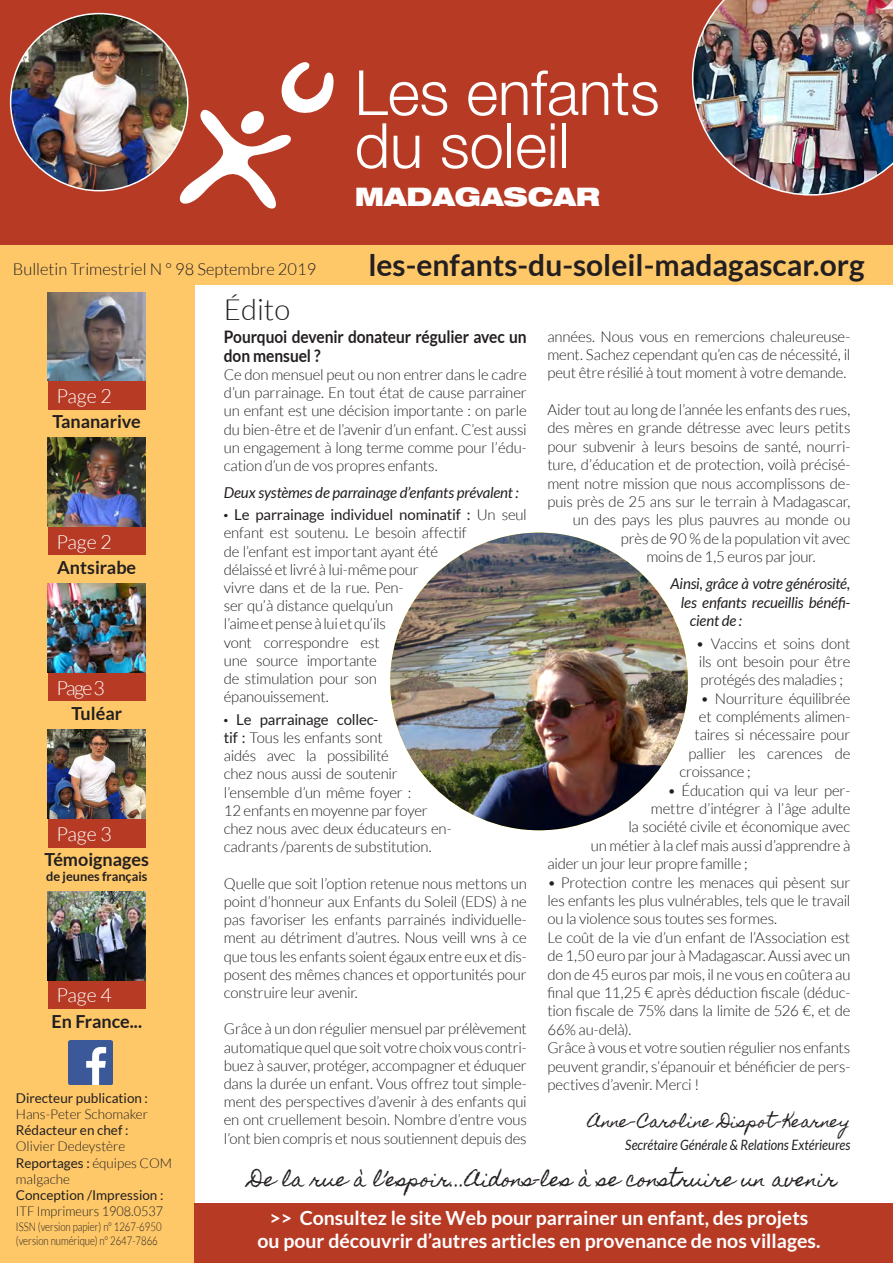
<style>
.page{position:relative;width:893px;height:1263px;background:#fff}
.page>*{position:absolute;margin:0;border:0;box-sizing:border-box;transform-origin:0 0}
.t1{font:300 62.4px/52.8px "Helvetica Neue";color:#fff}
.t2{font:700 30px "Lato";color:#231f20}
.t3{font:300 29.25px "Lato";color:#231f20}
.t4{font:900 expanded 25.65px "Helvetica Neue";color:#fff}
.t5{font:700 19.5px "Lato";color:#fff}
.t6{font:300 19.5px "Lato";color:#fff}
.t7{font:18.9px "Homemade Apple";color:#231f20}
.t8{font:700 18px "Lato";color:#231f20}
.t9{font:700 17.25px/18.9px "Lato";letter-spacing:-.005em;color:#231f20;scale:.9 1}
.t10{font:300 16.5px "Lato";color:#231f20}
.t11{font:15.75px "Homemade Apple";letter-spacing:.01em;color:#231f20}
.t12{font:300 15px/18.1px "Lato";letter-spacing:-.015em;color:#231f20;text-align:justify}
.t13{font:italic 15px "Lato";letter-spacing:-.015em;color:#231f20}
.t14{font:italic 14.25px "Lato";color:#231f20;scale:.9 1}
.t15{font:13.5px/16.2px "Lato";color:#231f20}
.t16{font:300 13.5px/16.2px "Lato";color:#231f20}
.t17{font:700 12.75px "Lato";color:#231f20}
.t18{font:300 12px "Lato";color:#231f20;scale:.8 1}
.s1{font-weight:300}
.s2{font-weight:400}
.s3{font-weight:900}
</style>
<div class="page">
<div style="left:0;top:244px;width:893px;height:41px;background:#fec869"></div>
<div style="left:0;top:284px;width:194px;height:979px;background:#fec869"></div>
<div style="left:0;top:0;width:893px;height:244px;background:#b73a25"></div>
<svg style="left:180px;top:62px;width:154px;height:147px"></svg>
<img style="left:11px;top:14px;width:177px;height:177px;border-radius:89px">
<img style="left:692px;top:0;width:201px;height:196px">
<div style="left:195px;top:1203px;width:698px;height:60px;background:#b73a25"></div>
<div style="left:48px;top:381px;width:98px;height:28px;background:#b73a25"></div>
<img style="left:48px;top:292px;width:98px;height:89px">
<div style="left:48px;top:527px;width:98px;height:28px;background:#b73a25"></div>
<img style="left:48px;top:438px;width:98px;height:88px">
<div style="left:48px;top:819px;width:98px;height:28px;background:#b73a25"></div>
<img style="left:48px;top:730px;width:98px;height:88px">
<div style="left:48px;top:980px;width:98px;height:29px;background:#b73a25"></div>
<img style="left:48px;top:891px;width:98px;height:89px">
<div style="left:48px;top:673px;width:98px;height:28px;background:#b73a25"></div>
<img style="left:48px;top:584px;width:98px;height:88px">
<img style="left:69px;top:1040px;width:44px;height:45px">
<img style="left:390px;top:533px;width:298px;height:297px;border-radius:149px">
<p class="t10" style="left:13px;top:260px;width:305px">Bulletin Trimestriel N ° 98 Septembre 2019</p>
<p class="t1" style="left:355px;top:62px;width:306px">Les enfants du soleil</p>
<p class="t4" style="left:355px;top:180px;width:247px">MADAGASCAR</p>
<p class="t2" style="left:368px;top:247px;width:498px">les-enfants-du-soleil-madagascar.org</p>
<p class="t6" style="left:56px;top:386px;width:57px">Page 2</p>
<p class="t8" style="left:53px;top:411px;width:90px">Tananarive</p>
<p class="t6" style="left:56px;top:531px;width:57px">Page 2</p>
<p class="t8" style="left:57px;top:557px;width:81px">Antsirabe</p>
<p class="t6" style="left:56px;top:677px;width:50px">Page 3</p>
<p class="t8" style="left:71px;top:703px;width:52px">Tuléar</p>
<p class="t6" style="left:56px;top:823px;width:57px">Page 3</p>
<p class="t8" style="left:44px;top:849px;width:106px">Témoignages</p>
<p class="t17" style="left:46px;top:869px;width:103px">de jeunes français</p>
<p class="t6" style="left:56px;top:985px;width:57px">Page 4</p>
<p class="t8" style="left:51px;top:1011px;width:92px">En France...</p>
<p class="t15" style="left:16px;top:1089px;width:134px">Directeur publication :<br><span class="s1">Hans-Peter Schomaker</span></p>
<p class="t15" style="left:16px;top:1122px;width:114px">Rédacteur en chef :</p>
<p class="t16" style="left:16px;top:1138px;width:111px">Olivier Dedeystère</p>
<p class="t16" style="left:16px;top:1154px;width:158px"><span class="s2">Reportages :</span> équipes COM malgache</p>
<p class="t15" style="left:16px;top:1187px;width:149px">Conception /Impression :<br><span class="s1">ITF Imprimeurs 1908.0537</span></p>
<p class="t18" style="left:16px;top:1220px;width:184px">ISSN (version papier) n° 1267-6950</p>
<p class="t18" style="left:16px;top:1234px;width:179px">(version numérique) n° 2647-7866</p>
<p class="t3" style="left:224px;top:294px;width:68px">Édito</p>
<p class="t9" style="left:224px;top:327px;width:338px">Pourquoi devenir donateur régulier avec un don mensuel ?</p>
<p class="t12" style="left:224px;top:366px;width:305px">Ce don mensuel peut ou non entrer dans le cadre d’un parrainage. En tout état de cause parrainer un enfant est une décision importante : on parle du bien-être et de l’avenir d’un enfant. C’est aussi un engagement à long terme comme pour l’édu&shy;cation d’un de vos propres enfants.</p>
<p class="t13" style="left:224px;top:484px;width:296px">Deux systèmes de parrainage d’enfants prévalent :</p>
<p class="t12" style="left:224px;top:506px;width:304px;text-align:left"><span class="s3">·</span> <span class="s2">Le parrainage individuel nominatif :</span> Un seul enfant est soutenu. Le besoin affectif<br>de l’enfant est important ayant été<br>délaissé et livré à lui-même pour<br>vivre dans et de la rue. Pen-<br>ser qu’à distance quelqu’un<br>l’aime et pense à lui et qu’ils<br>vont correspondre est<br>une source importante<br>de stimulation pour son<br>épanouissement.</p>
<p class="t12" style="left:224px;top:710px;width:229px;text-align:left"><span class="s3">·</span> <span class="s2">Le parrainage collec-<br>tif :</span> Tous les enfants sont<br>aidés avec la possibilité<br>chez nous aussi de soutenir l’ensemble d’un même foyer :<br>12 enfants en moyenne par foyer chez nous avec deux éducateurs en&shy;cadrants /parents de substitution.</p>
<p class="t12" style="left:224px;top:874px;width:304px">Quelle que soit l’option retenue nous mettons un point d’honneur aux Enfants du Soleil (EDS) à ne pas favoriser les enfants parrainés individuelle&shy;ment au détriment d’autres. Nous veill wns à ce que tous les enfants soient égaux entre eux et dis&shy;posent des mêmes chances et opportunités pour construire leur avenir.</p>
<p class="t12" style="left:224px;top:1020px;width:305px">Grâce à un don régulier mensuel par prélèvement automatique quel que soit votre choix vous contri&shy;buez à sauver, protéger, accompagner et éduquer dans la durée un enfant. Vous offrez tout simple&shy;ment des perspectives d’avenir à des enfants qui en ont cruellement besoin. Nombre d’entre vous l’ont bien compris et nous soutiennent depuis des</p>
<p class="t12" style="left:547px;top:327px;width:305px">années. Nous vous en remercions chaleureuse&shy;ment. Sachez cependant qu’en cas de nécessité, il peut être résilié à tout moment à votre demande.</p>
<p class="t12" style="left:547px;top:401px;width:304px">Aider tout au long de l’année les enfants des rues,</p>
<p class="t12" style="left:547px;top:419px;width:305px">des mères en grande détresse avec leurs petits</p>
<p class="t12" style="left:547px;top:437px;width:304px">pour subvenir à leurs besoins de santé, nourri-</p>
<p class="t12" style="left:547px;top:456px;width:304px">ture, d’éducation et de protection, voilà précisé-</p>
<p class="t12" style="left:547px;top:474px;width:304px">ment notre mission que nous accomplissons de-</p>
<p class="t12" style="left:547px;top:493px;width:304px">puis près de 25 ans sur le terrain à Madagascar,</p>
<p class="t12" style="left:573px;top:511px;width:279px">un des pays les plus pauvres au monde ou</p>
<p class="t12" style="left:621px;top:529px;width:231px">près de 90 % de la population vit avec</p>
<p class="t12" style="left:646px;top:548px;width:171px">moins de 1,5 euros par jour.</p>
<p class="t13" style="left:670px;top:575px;width:181px">Ainsi, grâce à votre générosité,</p>
<p class="t13" style="left:681px;top:594px;width:171px">les enfants recueillis bénéfi-</p>
<p class="t13" style="left:690px;top:612px;width:54px">cient de :</p>
<p class="t12" style="left:696px;top:634px;width:156px">• Vaccins et soins dont ils ont besoin pour être protégés des maladies ;</p>
<p class="t12" style="left:700px;top:689px;width:151px">• Nourriture équilibrée</p>
<p class="t12" style="left:699px;top:708px;width:153px">et compléments alimen-</p>
<p class="t12" style="left:694px;top:726px;width:157px">taires si nécessaire pour</p>
<p class="t12" style="left:688px;top:744px;width:163px">pallier les carences de</p>
<p class="t12" style="left:679px;top:763px;width:73px">croissance ;</p>
<p class="t12" style="left:667px;top:781px;width:184px">• Éducation qui va leur per-</p>
<p class="t12" style="left:651px;top:800px;width:201px">mettre d’intégrer à l’âge adulte</p>
<p class="t12" style="left:628px;top:818px;width:223px">la société civile et économique avec</p>
<p class="t12" style="left:591px;top:836px;width:261px">un métier à la clef mais aussi d’apprendre à</p>
<p class="t12" style="left:547px;top:855px;width:202px">aider un jour leur propre famille ;</p>
<p class="t12" style="left:547px;top:873px;width:304px">• Protection contre les menaces qui pèsent sur les enfants les plus vulnérables, tels que le travail ou la violence sous toutes ses formes.</p>
<p class="t12" style="left:547px;top:928px;width:305px">Le coût de la vie d’un enfant de l’Association est de 1,50 euro par jour à Madagascar. Aussi avec un don de 45 euros par mois, il ne vous en coûtera au final que 11,25 € après déduction fiscale (déduc&shy;tion fiscale de 75% dans la limite de 526 €, et de 66% au-delà).</p>
<p class="t12" style="left:547px;top:1038px;width:304px">Grâce à vous et votre soutien régulier nos enfants peuvent grandir, s’épanouir et bénéficier de pers&shy;pectives d’avenir. Merci !</p>
<p class="t11" style="left:588px;top:1113px;width:264px">Anne-Caroline Dispot -Kearney</p>
<p class="t14" style="left:625px;top:1137px;width:252px">Secrétaire Générale &amp; Relations Extérieures</p>
<p class="t7" style="left:250px;top:1168px;width:589px">De la rue à l’espoir...Aidons-les à se construire un avenir</p>
<p class="t5" style="left:270px;top:1206px;width:540px">&gt;&gt; Consultez le site Web pour parrainer un enfant, des projets</p>
<p class="t5" style="left:258px;top:1230px;width:564px">ou pour découvrir d’autres articles en provenance de nos villages.</p>
</div>
